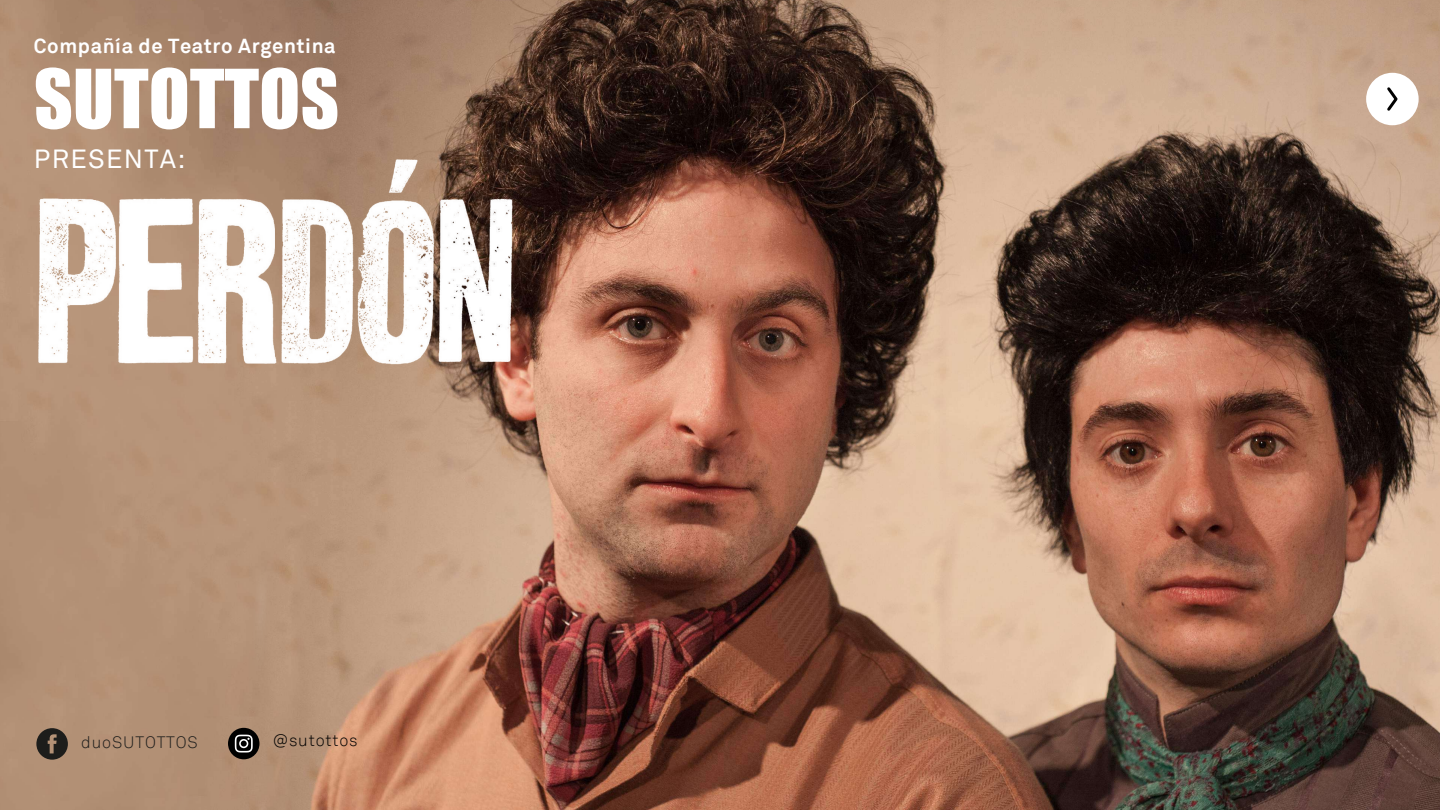
<style>
.page{position:relative;width:1440px;height:810px;background:#fff}
.page>*{position:absolute;margin:0;border:0;box-sizing:border-box;transform-origin:0 0}
.t1{font:75.22px "Impact";color:#fff}
.t2{font:26.25px "Akkurat";letter-spacing:.05em;color:#fff}
.t3{font:700 20.25px "Akkurat";letter-spacing:.03em;color:#fff}
.t4{font:300 16.5px "Akkurat";letter-spacing:.05em;color:#1d1d1b}
.t5{font:300 16.5px "Akkurat";letter-spacing:.05em;color:#000}
</style>
<div class="page">
<img style="left:0;top:0;width:1440px;height:809px">
<img style="left:0;top:82px;width:616px;height:384px">
<svg style="left:36px;top:728px;width:32px;height:32px"></svg>
<div style="left:228px;top:728px;width:32px;height:31px;background:#000;border-radius:50%"></div>
<svg style="left:235px;top:735px;width:18px;height:18px"></svg>
<div style="left:1366px;top:73px;width:53px;height:52px;background:#fff;border-radius:50%"></div>
<svg style="left:1387px;top:87px;width:11px;height:24px"></svg>
<p class="t3" style="left:34px;top:33px;width:303px">Compañía de Teatro Argentina</p>
<h1 class="t1" style="left:34px;top:40px;width:307px">SUTOTTOS</h1>
<p class="t2" style="left:34px;top:144px;width:153px">PRESENTA:</p>
<p class="t4" style="left:81px;top:733px;width:118px">duoSUTOTTOS</p>
<p class="t5" style="left:273px;top:730px;width:86px">@sutottos</p>
</div>
